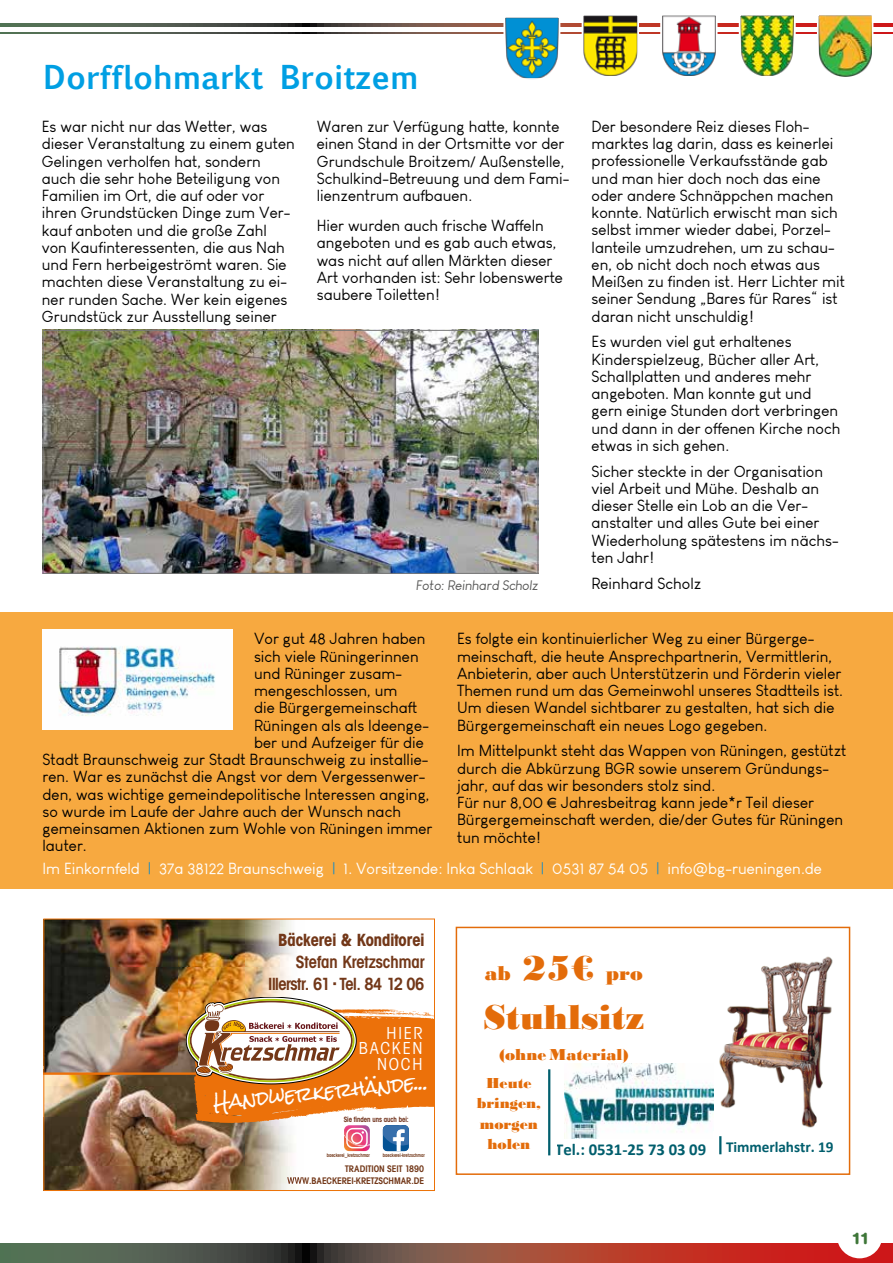
<style>
.page{position:relative;width:893px;height:1263px;background:#fff}
.page>*{position:absolute;margin:0;border:0;box-sizing:border-box;transform-origin:0 0}
.t1{font:36.3px "Bodoni MT Black";color:#e36c0a}
.t2{font:700 31.5px "Euphemia UCAS";color:#009fe3}
.t3{font:21px "Bodoni MT Black";color:#e36c0a}
.t4{font:600 condensed 18.3px/21.9px "Avant Gard";letter-spacing:-.02em;color:#723718;text-align:right}
.t5{font:700 condensed 18.3px "Avant Gard";color:#723718}
.t6{font:18.3px "Rock Salt";color:#fff}
.t7{font:condensed 18px/15.5px "Avant Gard";letter-spacing:.1em;color:#fff;text-align:right}
.t8{font:700 16.65px "Calibri";color:#015e6d}
.t9{font:16.65px "Bodoni MT Black";color:#e36c0a}
.t10{font:700 16.5px "Agberg";color:#3e7638}
.t11{font:15.75px/17.2px "Louis George Cafe";color:#000}
.t12{font:15.75px "Louis George Cafe";color:#fff}
.t13{font:15.3px/20.2px "Bodoni MT Black";letter-spacing:-.005em;color:#e36c0a;text-align:center}
.t14{font:700 15.3px "Calibri";letter-spacing:-.005em;color:#015e6d}
.t15{font:italic 13.5px "Louis George Cafe";color:#575756}
.t16{font:600 condensed 9.9px/11.9px "Avant Gard";color:#723718;text-align:right}
.t17{font:600 condensed 7.95px "Avant Gard";letter-spacing:-.005em;color:#6e2f18;scale:.95 1}
.t18{font:600 condensed 5.4px "Avant Gard";color:#723718;scale:.95 1}
.s1{font-family:"Avenir";color:#138bc7}
.s2{font-size:36.3px}
</style>
<div class="page">
<svg style="left:0;top:1243px;width:893px;height:20px;background:#834639"></svg>
<svg style="left:0;top:23px;width:893px;height:4px;background:#6a4d41"></svg>
<svg style="left:0;top:32px;width:893px;height:2px"></svg>
<img style="left:742px;top:17px;width:51px;height:58px">
<div style="left:739px;top:14px;width:57px;height:64px;border:2px solid #fff"></div>
<img style="left:820px;top:17px;width:50px;height:60px">
<div style="left:817px;top:14px;width:56px;height:66px;border:2px solid #fff"></div>
<img style="left:663px;top:17px;width:51px;height:58px">
<div style="left:660px;top:14px;width:57px;height:64px;border:2px solid #fff"></div>
<img style="left:506px;top:19px;width:51px;height:58px">
<div style="left:503px;top:16px;width:57px;height:64px;border:2px solid #fff"></div>
<img style="left:585px;top:17px;width:51px;height:58px">
<div style="left:582px;top:14px;width:57px;height:64px;border:2px solid #fff"></div>
<div style="left:837px;top:1213px;width:45px;height:45px;background:#fff;border-radius:50%"></div>
<div style="left:0;top:612px;width:893px;height:277px;background:#f7a940"></div>
<img style="left:45px;top:332px;width:491px;height:240px">
<div style="left:43px;top:330px;width:495px;height:244px;border:1px solid #797979"></div>
<img style="left:43px;top:629px;width:190px;height:100px">
<img style="left:46px;top:1075px;width:65px;height:91px">
<img style="left:111px;top:1075px;width:182px;height:91px">
<img style="left:46px;top:1166px;width:244px;height:23px">
<img style="left:287px;top:1177px;width:17px;height:7px">
<img style="left:46px;top:921px;width:247px;height:148px">
<img style="left:46px;top:1069px;width:140px;height:3px">
<img style="left:186px;top:997px;width:247px;height:154px">
<hr style="left:44px;top:1072px;width:152px;height:3px;background:#ec710a">
<div style="left:44px;top:919px;width:391px;height:272px;border:1px solid #ec7207"></div>
<img style="left:564px;top:1064px;width:150px;height:75px">
<img style="left:719px;top:956px;width:114px;height:172px">
<svg style="left:719px;top:1136px;width:2px;height:18px"></svg>
<hr style="left:548px;top:1069px;width:2px;height:86px;background:#015e6d">
<div style="left:456px;top:927px;width:394px;height:248px;border:2px solid #e36c0a"></div>
<h2 class="t2" style="left:44px;top:54px;width:376px">Dorfflohmarkt Broitzem</h2>
<p class="t11" style="left:42px;top:118px;width:255px">Es war nicht nur das Wetter, was dieser Veranstaltung zu einem guten Gelingen verholfen hat, sondern auch die sehr hohe Beteiligung von Familien im Ort, die auf oder vor ihren Grundstücken Dinge zum Ver&shy;kauf anboten und die große Zahl von Kaufinteressenten, die aus Nah und Fern herbeigeströmt waren. Sie machten diese Veranstaltung zu ei&shy;ner runden Sache. Wer kein eigenes Grundstück zur Ausstellung seiner</p>
<p class="t11" style="left:317px;top:118px;width:254px">Waren zur Verfügung hatte, konnte einen Stand in der Ortsmitte vor der Grundschule Broitzem/ Außenstelle, Schulkind-Betreuung und dem Fami&shy;lienzentrum aufbauen.</p>
<p class="t11" style="left:317px;top:217px;width:248px">Hier wurden auch frische Waffeln angeboten und es gab auch etwas, was nicht auf allen Märkten dieser<br>Art vorhanden ist: Sehr lobenswerte saubere Toiletten!</p>
<p class="t11" style="left:592px;top:118px;width:255px">Der besondere Reiz dieses Floh&shy;marktes lag darin, dass es keinerlei professionelle Verkaufsstände gab und man hier doch noch das eine oder andere Schnäppchen machen konnte. Natürlich erwischt man sich selbst immer wieder dabei, Porzel&shy;lanteile umzudrehen, um zu schau&shy;en, ob nicht doch noch etwas aus Meißen zu finden ist. Herr Lichter mit seiner Sendung „Bares für Rares“ ist daran nicht unschuldig!</p>
<p class="t11" style="left:592px;top:333px;width:250px">Es wurden viel gut erhaltenes<br>Kinderspielzeug, Bücher aller Art,<br>Schallplatten und anderes mehr angeboten. Man konnte gut und gern einige Stunden dort verbringen und dann in der offenen Kirche noch etwas in sich gehen.</p>
<p class="t11" style="left:592px;top:463px;width:249px">Sicher steckte in der Organisation viel Arbeit und Mühe. Deshalb an dieser Stelle ein Lob an die Ver&shy;anstalter und alles Gute bei einer<br>Wiederholung spätestens im nächs&shy;ten Jahr!</p>
<p class="t15" style="left:416px;top:577px;width:124px">Foto: Reinhard Scholz</p>
<p class="t11" style="left:592px;top:574px;width:111px">Reinhard Scholz</p>
<p class="t11" style="left:254px;top:630px;width:173px">Vor gut 48 Jahren haben</p>
<p class="t11" style="left:254px;top:648px;width:166px">sich viele Rüningerinnen</p>
<p class="t11" style="left:254px;top:665px;width:150px">und Rüninger zusam-</p>
<p class="t11" style="left:254px;top:682px;width:145px">mengeschlossen, um</p>
<p class="t11" style="left:254px;top:699px;width:165px">die Bürgergemeinschaft</p>
<p class="t11" style="left:254px;top:716px;width:176px">Rüningen als als Ideenge-</p>
<p class="t11" style="left:254px;top:734px;width:171px">ber und Aufzeiger für die</p>
<p class="t11" style="left:43px;top:751px;width:387px">Stadt Braunschweig zur Stadt Braunschweig zu installie-</p>
<p class="t11" style="left:43px;top:768px;width:384px">ren. War es zunächst die Angst vor dem Vergessenwer-</p>
<p class="t11" style="left:43px;top:785px;width:389px">den, was wichtige gemeindepolitische Interessen anging,</p>
<p class="t11" style="left:43px;top:803px;width:360px">so wurde im Laufe der Jahre auch der Wunsch nach</p>
<p class="t11" style="left:43px;top:820px;width:392px">gemeinsamen Aktionen zum Wohle von Rüningen immer</p>
<p class="t11" style="left:43px;top:837px;width:46px">lauter.</p>
<p class="t11" style="left:457px;top:630px;width:388px">Es folgte ein kontinuierlicher Weg zu einer Bürgerge&shy;meinschaft, die heute Ansprechpartnerin, Vermittlerin, Anbieterin, aber auch Unterstützerin und Förderin vieler Themen rund um das Gemeinwohl unseres Stadtteils ist.<br>Um diesen Wandel sichtbarer zu gestalten, hat sich die Bürgergemeinschaft ein neues Logo gegeben.</p>
<p class="t11" style="left:457px;top:742px;width:391px">Im Mittelpunkt steht das Wappen von Rüningen, gestützt durch die Abkürzung BGR sowie unserem Gründungs&shy;jahr, auf das wir besonders stolz sind.<br>Für nur 8,00 € Jahresbeitrag kann jede*r Teil dieser Bürgergemeinschaft werden, die/der Gutes für Rüningen tun möchte!</p>
<p class="t12" style="left:43px;top:859px;width:781px">Im Einkornfeld <span class="s1">|</span> 37a 38122 Braunschweig <span class="s1">|</span> 1. Vorsitzende: Inka Schlaak <span class="s1">|</span> 0531 87 54 05 <span class="s1">|</span> info@bg-rueningen.de</p>
<p class="t5" style="left:278px;top:929px;width:148px">Bäckerei &amp; Konditorei</p>
<p class="t4" style="left:268px;top:951px;width:158px">Stefan Kretzschmar<br>Illerstr. 61 · Tel. 84 12 06</p>
<p class="t7" style="left:359px;top:1025px;width:65px">HIER<br>BACKEN<br>NOCH</p>
<p class="t6" style="left:213px;top:1094px;width:217px;rotate:-6deg">Handwerkerhände...</p>
<p class="t17" style="left:344px;top:1114px;width:70px">Sie finden uns auch bei:</p>
<p class="t18" style="left:327px;top:1152px;width:47px">baeckerei_kretzschmar</p>
<p class="t18" style="left:383px;top:1152px;width:45px">baeckerei-kretzschmar</p>
<p class="t16" style="left:287px;top:1162px;width:139px">TRADITION SEIT 1890<br>WWW.BAECKEREI-KRETZSCHMAR.DE</p>
<h3 class="t3" style="left:485px;top:961px;width:159px">ab <span class="s2">25€</span> pro</h3>
<h1 class="t1" style="left:483px;top:996px;width:162px">Stuhlsitz</h1>
<p class="t9" style="left:499px;top:1044px;width:130px">(ohne Material)</p>
<p class="t13" style="left:477px;top:1073px;width:66px">Heute bringen, morgen holen</p>
<p class="t8" style="left:555px;top:1137px;width:152px">Tel.: 0531-25 73 03 09</p>
<p class="t14" style="left:726px;top:1136px;width:109px">Timmerlahstr. 19</p>
<p class="t10" style="left:852px;top:1229px;width:20px">11</p>
</div>
